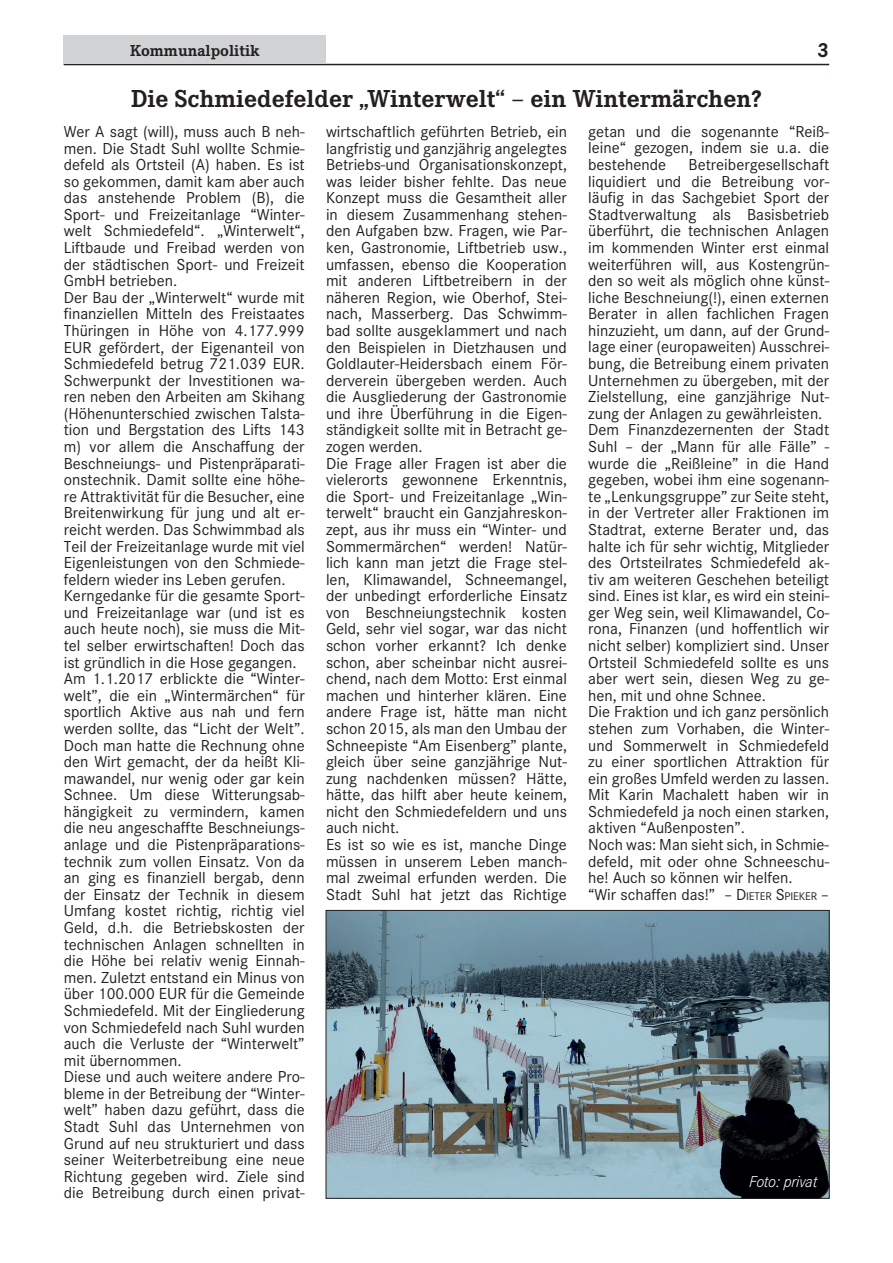
<style>
.page{position:relative;width:893px;height:1263px;background:#fff}
.page>*{position:absolute;margin:0;border:0;box-sizing:border-box;transform-origin:0 0}
.t1{font:700 25.5px "Corporate E";color:#231f20}
.t2{font:700 21px "Corporate S";color:#231f20}
.t3{font:16.5px/16.6px "Corporate S";color:#231f20}
.t4{font:700 16.5px "Corporate E";color:#231f20}
.t5{font:italic 300 16.5px "Corporate S";letter-spacing:-.015em;color:#fff}
.s1{font-style:inherit}
.s2{font-size:11.55px}
</style>
<div class="page">
<hr style="left:64px;top:64px;width:765px;height:1px;background:#231f20">
<div style="left:64px;top:36px;width:262px;height:28px;background:#d1d2d4"></div>
<img style="left:328px;top:912px;width:500px;height:285px">
<div style="left:326px;top:910px;width:504px;height:289px;border:1px solid #231f20"></div>
<p class="t4" style="left:130px;top:41px;width:131px">Kommunalpolitik</p>
<p class="t2" style="left:817px;top:38px;width:13px">3</p>
<h1 class="t1" style="left:131px;top:84px;width:632px">Die Schmiedefelder „Winterwelt“ – ein Wintermärchen?</h1>
<p class="t3" style="left:64px;top:123px;width:242px">Wer A sagt (will), muss auch B neh&shy;men. Die Stadt Suhl wollte Schmie&shy;defeld als Ortsteil (A) haben. Es ist so gekommen, damit kam aber auch das anstehende Problem (B), die Sport- und Freizeitanlage “Winter&shy;welt Schmiedefeld“. „Winterwelt“, Liftbaude und Freibad werden von der städtischen Sport- und Freizeit GmbH betrieben.<br>Der Bau der „Winterwelt“ wurde mit finanziellen Mitteln des Freistaates Thüringen in Höhe von 4.177.999<br>EUR gefördert, der Eigenanteil von Schmiedefeld betrug 721.039 EUR.<br>Schwerpunkt der Investitionen wa&shy;ren neben den Arbeiten am Skihang (Höhenunterschied zwischen Talsta&shy;tion und Bergstation des Lifts 143 m) vor allem die Anschaffung der Beschneiungs- und Pistenpräparati&shy;onstechnik. Damit sollte eine höhe&shy;re Attraktivität für die Besucher, eine Breitenwirkung für jung und alt er&shy;reicht werden. Das Schwimmbad als Teil der Freizeitanlage wurde mit viel Eigenleistungen von den Schmiede&shy;feldern wieder ins Leben gerufen.<br>Kerngedanke für die gesamte Sport&shy;und Freizeitanlage war (und ist es auch heute noch), sie muss die Mit&shy;tel selber erwirtschaften! Doch das ist gründlich in die Hose gegangen.<br>Am 1.1.2017 erblickte die “Winter&shy;welt”, die ein „Wintermärchen“ für sportlich Aktive aus nah und fern werden sollte, das “Licht der Welt”.<br>Doch man hatte die Rechnung ohne den Wirt gemacht, der da heißt Kli&shy;mawandel, nur wenig oder gar kein Schnee. Um diese Witterungsab&shy;hängigkeit zu vermindern, kamen die neu angeschaffte Beschneiungs&shy;anlage und die Pistenpräparations&shy;technik zum vollen Einsatz. Von da an ging es finanziell bergab, denn der Einsatz der Technik in diesem Umfang kostet richtig, richtig viel Geld, d.h. die Betriebskosten der technischen Anlagen schnellten in die Höhe bei relativ wenig Einnah&shy;men. Zuletzt entstand ein Minus von über 100.000 EUR für die Gemeinde Schmiedefeld. Mit der Eingliederung von Schmiedefeld nach Suhl wurden auch die Verluste der “Winterwelt” mit übernommen.<br>Diese und auch weitere andere Pro&shy;bleme in der Betreibung der “Winter&shy;welt” haben dazu geführt, dass die Stadt Suhl das Unternehmen von Grund auf neu strukturiert und dass seiner Weiterbetreibung eine neue Richtung gegeben wird. Ziele sind die Betreibung durch einen privat-</p>
<p class="t3" style="left:326px;top:123px;width:242px">wirtschaftlich geführten Betrieb, ein langfristig und ganzjährig angelegtes Betriebs-und Organisationskonzept, was leider bisher fehlte. Das neue Konzept muss die Gesamtheit aller in diesem Zusammenhang stehen&shy;den Aufgaben bzw. Fragen, wie Par&shy;ken, Gastronomie, Liftbetrieb usw., umfassen, ebenso die Kooperation mit anderen Liftbetreibern in der näheren Region, wie Oberhof, Stei&shy;nach, Masserberg. Das Schwimm&shy;bad sollte ausgeklammert und nach den Beispielen in Dietzhausen und Goldlauter-Heidersbach einem För&shy;derverein übergeben werden. Auch die Ausgliederung der Gastronomie und ihre Überführung in die Eigen&shy;ständigkeit sollte mit in Betracht ge&shy;zogen werden.<br>Die Frage aller Fragen ist aber die vielerorts gewonnene Erkenntnis, die Sport- und Freizeitanlage „Win&shy;terwelt“ braucht ein Ganzjahreskon&shy;zept, aus ihr muss ein “Winter- und Sommermärchen“ werden! Natür&shy;lich kann man jetzt die Frage stel&shy;len, Klimawandel, Schneemangel, der unbedingt erforderliche Einsatz von Beschneiungstechnik kosten Geld, sehr viel sogar, war das nicht schon vorher erkannt? Ich denke schon, aber scheinbar nicht ausrei&shy;chend, nach dem Motto: Erst einmal machen und hinterher klären. Eine andere Frage ist, hätte man nicht schon 2015, als man den Umbau der Schneepiste “Am Eisenberg” plante, gleich über seine ganzjährige Nut&shy;zung nachdenken müssen? Hätte, hätte, das hilft aber heute keinem, nicht den Schmiedefeldern und uns auch nicht.<br>Es ist so wie es ist, manche Dinge müssen in unserem Leben manch&shy;mal zweimal erfunden werden. Die Stadt Suhl hat jetzt das Richtige</p>
<p class="t3" style="left:588px;top:123px;width:242px;text-align:justify">getan und die sogenannte “Reiß&shy;leine“ gezogen, indem sie u.a. die bestehende</p>
<p class="t3" style="left:588px;top:156px;width:242px;text-indent:100px">Betreibergesellschaft liquidiert und die Betreibung vor&shy;läufig in das Sachgebiet Sport der Stadtverwaltung als Basisbetrieb überführt, die technischen Anlagen im kommenden Winter erst einmal weiterführen will, aus Kostengrün&shy;den so weit als möglich ohne künst&shy;liche Beschneiung(!), einen externen Berater in allen fachlichen Fragen hinzuzieht, um dann, auf der Grund&shy;lage einer (europaweiten) Ausschrei&shy;bung, die Betreibung einem privaten Unternehmen zu übergeben, mit der Zielstellung, eine ganzjährige Nut&shy;zung der Anlagen zu gewährleisten.<br>Dem Finanzdezernenten der Stadt Suhl – der „Mann für alle Fälle” - wurde die „Reißleine” in die Hand gegeben, wobei ihm eine sogenann&shy;te „Lenkungsgruppe” zur Seite steht, in der Vertreter aller Fraktionen im Stadtrat, externe Berater und, das halte ich für sehr wichtig, Mitglieder des Ortsteilrates Schmiedefeld ak&shy;tiv am weiteren Geschehen beteiligt sind. Eines ist klar, es wird ein steini&shy;ger Weg sein, weil Klimawandel, Co&shy;rona, Finanzen (und hoffentlich wir nicht selber) kompliziert sind. Unser Ortsteil Schmiedefeld sollte es uns aber wert sein, diesen Weg zu ge&shy;hen, mit und ohne Schnee.<br>Die Fraktion und ich ganz persönlich stehen zum Vorhaben, die Winter&shy;und Sommerwelt in Schmiedefeld zu einer sportlichen Attraktion für ein großes Umfeld werden zu lassen.<br>Mit Karin Machalett haben wir in Schmiedefeld ja noch einen starken, aktiven “Außenposten”.<br>Noch was: Man sieht sich, in Schmie&shy;defeld, mit oder ohne Schneeschu&shy;he! Auch so können wir helfen.<br>“Wir schaffen das!” <span class="s1">– D</span><span class="s2">IETER</span> <span class="s1">S</span><span class="s2">PIEKER</span> <span class="s1">–</span></p>
<p class="t5" style="left:749px;top:1172px;width:70px">Foto: privat</p>
</div>
